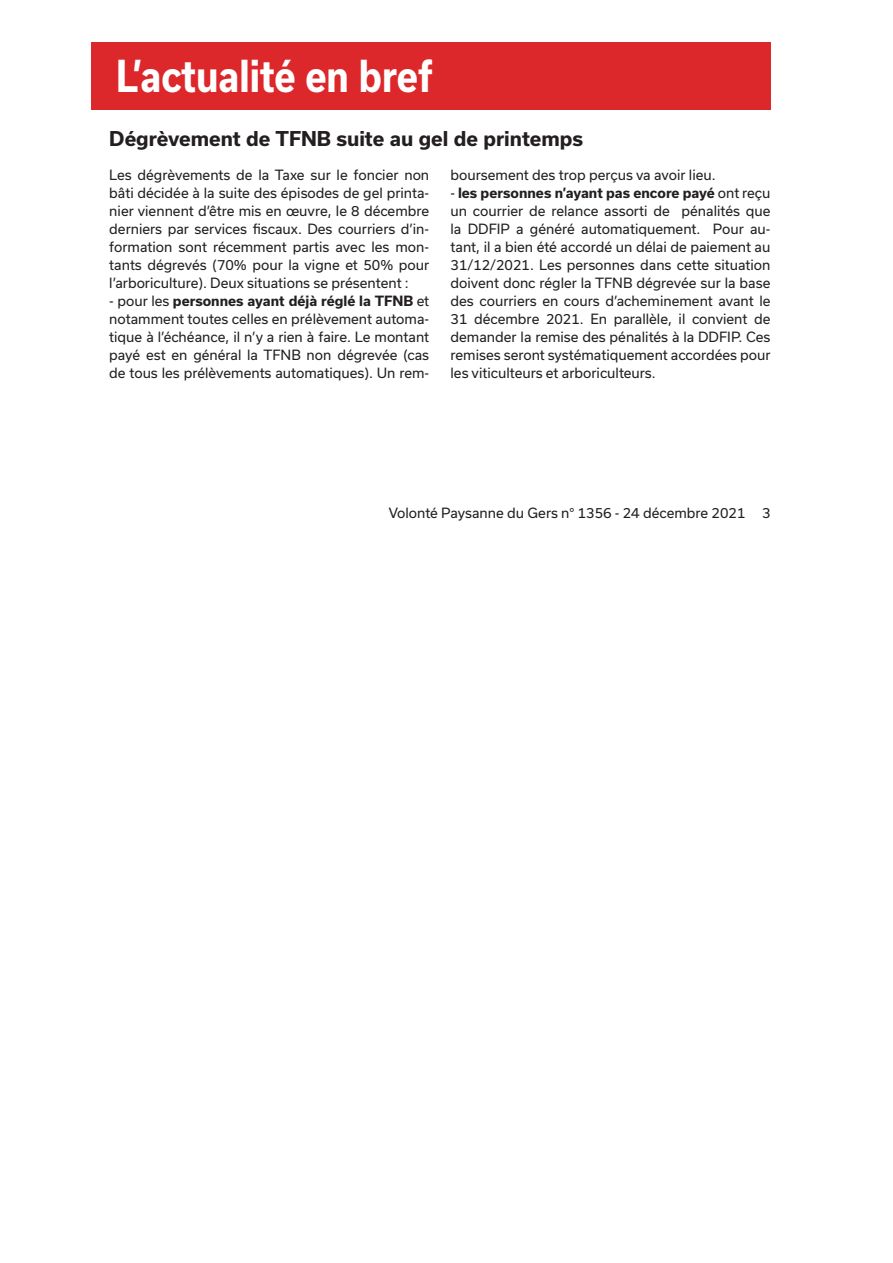
<style>
.page{position:relative;width:893px;height:1263px;background:#fff}
.page>*{position:absolute;margin:0;border:0;box-sizing:border-box;transform-origin:0 0}
.t1{font:700 42px "Usual";color:#fff;scale:.85 1}
.t2{font:700 19.5px "Usual";color:#231f20}
.t3{font:13.5px/18px "Usual";color:#231f20;text-align:justify}
.s1{font-weight:700}
</style>
<div class="page">
<div style="left:91px;top:43px;width:679px;height:67px;background:#dd282b"></div>
<h1 class="t1" style="left:116px;top:52px;width:374px">L’actualité en bref</h1>
<h2 class="t2" style="left:109px;top:127px;width:476px">Dégrèvement de TFNB suite au gel de printemps</h2>
<p class="t3" style="left:109px;top:166px;width:321px">Les dégrèvements de la Taxe sur le foncier non bâti décidée à la suite des épisodes de gel printa&shy;nier viennent d’être mis en œuvre, le 8 décembre derniers par services fiscaux. Des courriers d’in&shy;formation sont récemment partis avec les mon&shy;tants dégrevés (70% pour la vigne et 50% pour l’arboriculture). Deux situations se présentent :</p>
<p class="t3" style="left:109px;top:292px;width:321px">- pour les <span class="s1">personnes ayant déjà réglé la TFNB</span> et notamment toutes celles en prélèvement automa&shy;tique à l’échéance, il n’y a rien à faire. Le montant payé est en général la TFNB non dégrevée (cas de tous les prélèvements automatiques). Un rem-</p>
<p class="t3" style="left:451px;top:166px;width:267px">boursement des trop perçus va avoir lieu.</p>
<p class="t3" style="left:451px;top:184px;width:322px">- <span class="s1">les personnes n’ayant pas encore payé</span> ont reçu un courrier de relance assorti de pénalités que la DDFIP a généré automatiquement. Pour au&shy;tant, il a bien été accordé un délai de paiement au 31/12/2021. Les personnes dans cette situation doivent donc régler la TFNB dégrevée sur la base des courriers en cours d’acheminement avant le 31 décembre 2021. En parallèle, il convient de demander la remise des pénalités à la DDFIP. Ces remises seront systématiquement accordées pour les viticulteurs et arboriculteurs.</p>
<p class="t3" style="left:389px;top:504px;width:383px">Volonté Paysanne du Gers n° 1356 - 24 décembre 2021 3</p>
</div>
